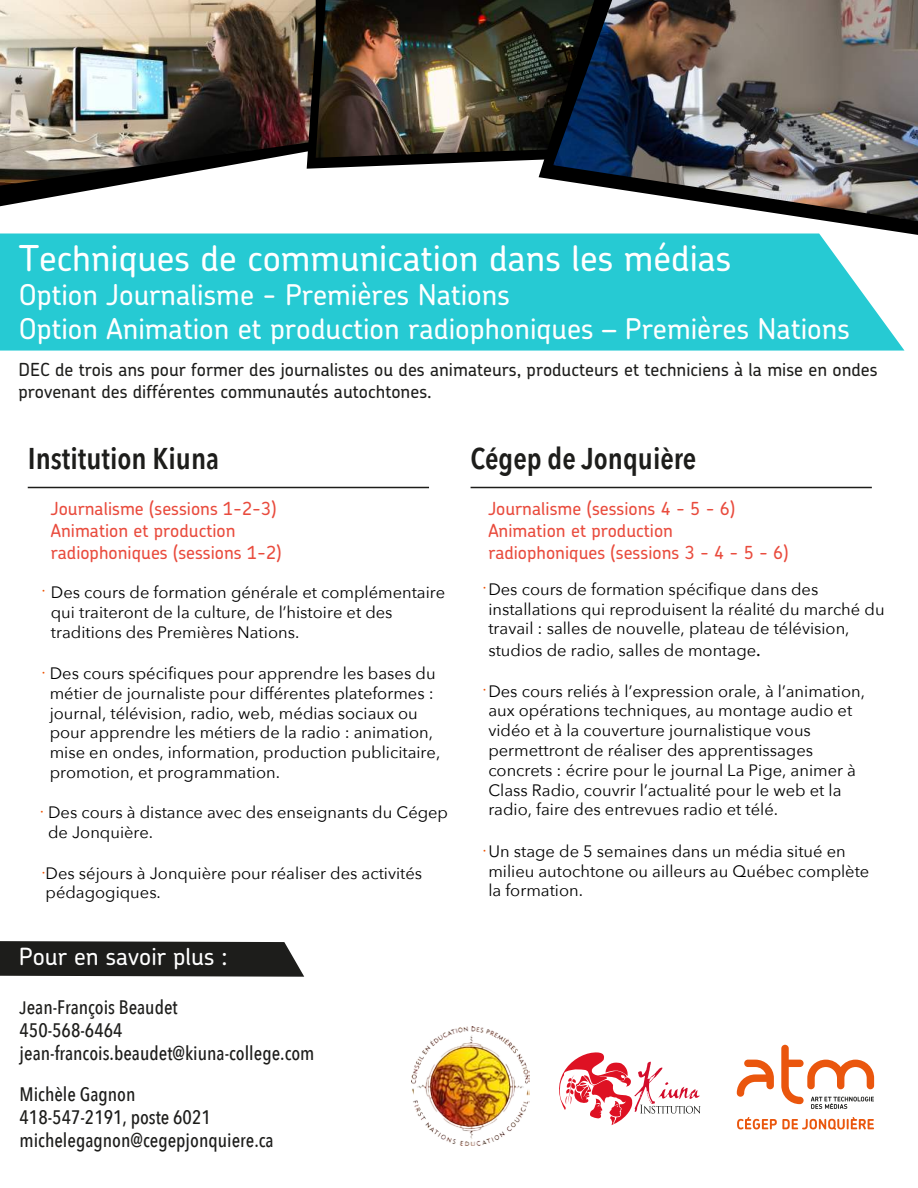
<style>
.page{position:relative;width:918px;height:1188px;background:#fff}
.page>*{position:absolute;margin:0;border:0;box-sizing:border-box;transform-origin:0 0}
.t1{font:500 35.7px "Chevin Std";color:#fff}
.t2{font:600 30px "Avenir Next Condensed";color:#1d1d1b}
.t3{font:500 28.5px/34.3px "Chevin Std";color:#fff}
.t4{font:500 23.7px "Chevin Std";color:#fff}
.t5{font:500 19.5px/23.4px "Avenir Next Condensed";color:#1d1d1b}
.t6{font:500 18px/21.6px "Chevin Std";color:#e94b3d}
.t7{font:500 18px/21.6px "Chevin Std";color:#1d1d1b}
.t8{font:16.5px/19.8px "Avenir Next";color:#000}
.t9{font:16.5px "Avenir Next";color:#ed5200}
.s1{color:#ed5200}
.s2{font-size:18px}
.s3{font-family:"Chevin Std";font-weight:500;font-size:18px}
</style>
<div class="page">
<div style="left:0;top:234px;width:904px;height:117px;background:#26cad3"></div>
<svg style="left:0;top:941px;width:304px;height:36px;background:#2c2c2a"></svg>
<svg style="left:0;top:186px;width:114px;height:20px"></svg>
<img style="left:0;top:0;width:307px;height:186px">
<svg style="left:307px;top:0;width:232px;height:169px"></svg>
<img style="left:316px;top:0;width:223px;height:158px">
<svg style="left:539px;top:0;width:379px;height:235px"></svg>
<img style="left:553px;top:0;width:365px;height:221px">
<svg style="left:737px;top:1117px;width:137px;height:13px"></svg>
<svg style="left:737px;top:1060px;width:37px;height:37px"></svg>
<svg style="left:781px;top:1045px;width:93px;height:64px"></svg>
<hr style="left:28px;top:487px;width:401px;height:1px;background:#1d1d1b">
<hr style="left:471px;top:487px;width:401px;height:1px;background:#1d1d1b">
<svg style="left:559px;top:1052px;width:142px;height:73px"></svg>
<img style="left:411px;top:1027px;width:119px;height:118px">
<h1 class="t1" style="left:19px;top:234px;width:714px">Techniques de communication dans les médias</h1>
<h3 class="t3" style="left:19px;top:277px;width:833px">Option Journalisme - Premières Nations<br>Option Animation et production radiophoniques – Premières Nations</h3>
<p class="t7" style="left:18px;top:358px;width:861px">DEC de trois ans pour former des journalistes ou des animateurs, producteurs et techniciens à la mise en ondes provenant des différentes communautés autochtones.</p>
<h2 class="t2" style="left:28px;top:433px;width:193px">Institution Kiuna</h2>
<p class="t6" style="left:51px;top:498px;width:232px">Journalisme (sessions 1-2-3)<br>Animation et production radiophoniques (sessions 1-2)</p>
<p class="t8" style="left:51px;top:582px;width:396px">Des cours de formation générale et complémentaire qui traiteront de la culture, de l’histoire et des traditions des Premières Nations.</p>
<p class="t9" style="left:41px;top:577px;width:6px">·</p>
<p class="t8" style="left:41px;top:663px;width:396px"><span class="s1">·</span> Des cours spécifiques pour apprendre les bases du</p>
<p class="t8" style="left:50px;top:682px;width:392px">métier de journaliste pour différentes plateformes : journal, télévision, radio, web, médias sociaux ou pour apprendre les métiers de la radio : animation, mise en ondes, information, production publicitaire, promotion, et programmation.</p>
<p class="t8" style="left:40px;top:802px;width:410px"><span class="s1">·</span> Des cours à distance avec des enseignants du Cégep</p>
<p class="t8" style="left:48px;top:822px;width:107px">de Jonquière.</p>
<p class="t8" style="left:41px;top:862px;width:382px"><span class="s1">·</span>Des séjours à Jonquière pour réaliser des activités</p>
<p class="t8" style="left:46px;top:882px;width:117px">pédagogiques.</p>
<h3 class="t4" style="left:19px;top:940px;width:210px">Pour en savoir plus :</h3>
<p class="t5" style="left:20px;top:995px;width:296px"><span class="s2">J</span>ean-François Beaudet<br>450-568-6464 jean-francois.beaudet@kiuna-college.com</p>
<p class="t5" style="left:20px;top:1082px;width:256px">Michèle Gagnon<br>418-547-2191, poste 6021 michelegagnon@cegepjonquiere.ca</p>
<h2 class="t2" style="left:471px;top:433px;width:227px">Cégep de Jonquière</h2>
<p class="t6" style="left:488px;top:498px;width:302px">Journalisme (sessions 4 - 5 - 6)<br>Animation et production radiophoniques (sessions 3 - 4 - 5 - 6)</p>
<p class="t8" style="left:483px;top:579px;width:337px"><span class="s1">·</span>Des cours de formation spécifique dans des</p>
<p class="t8" style="left:488px;top:598px;width:398px">installations qui reproduisent la réalité du marché du travail : salles de nouvelle, plateau de télévision,</p>
<p class="t8" style="left:488px;top:640px;width:274px">studios de radio, salles de montage<span class="s3">.</span></p>
<p class="t8" style="left:488px;top:680px;width:378px">Des cours reliés à l’expression orale, à l’animation, aux opérations techniques, au montage audio et vidéo et à la couverture journalistique vous permettront de réaliser des apprentissages concrets : écrire pour le journal La Pige, animer à Class Radio, couvrir l’actualité pour le web et la radio, faire des entrevues radio et télé.</p>
<p class="t9" style="left:483px;top:675px;width:6px">·</p>
<p class="t8" style="left:483px;top:840px;width:365px"><span class="s1">·</span>Un stage de 5 semaines dans un média situé en</p>
<p class="t8" style="left:488px;top:860px;width:383px">milieu autochtone ou ailleurs au Québec complète la formation.</p>
</div>
